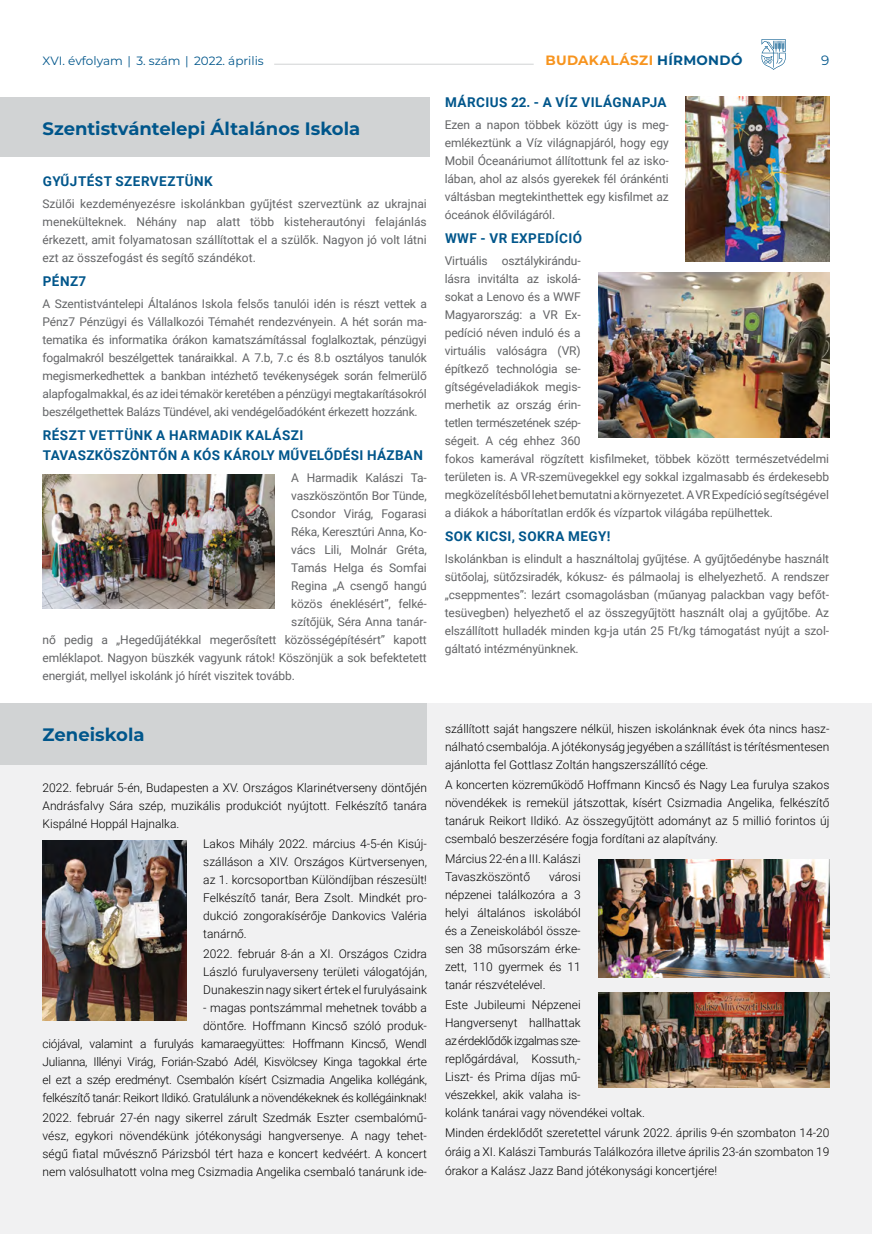
<style>
.page{position:relative;width:872px;height:1234px;background:#fff}
.page>*{position:absolute;margin:0;border:0;box-sizing:border-box;transform-origin:0 0}
.t1{font:700 18px "Montserrat";color:#00568b}
.Body_Text{font:700 13.5px "Roboto";letter-spacing:.035em;color:#00568b}
.t2{font:700 13.5px "Montserrat";letter-spacing:.025em;color:#f7941e}
.Body_Text-2{font:13.5px "Montserrat";color:#00568b}
.Body_Text-3{font:12px/18px "Roboto";letter-spacing:-.01em;color:#636466;text-align:justify}
.Body_Text-4{font:300 12px/18px "Roboto";color:#000;text-align:justify}
.Body_Text-5{font:300 12px/18px "Roboto";letter-spacing:-.02em;color:#000;text-align:right}
.t3{font:12px "Montserrat";color:#00568b}
.s1{color:#00568b}
</style>
<div class="page">
<hr style="left:274px;top:64px;width:259px;height:1px;background:#d1d3d4">
<svg style="left:761px;top:39px;width:25px;height:31px"></svg>
<div style="left:0;top:97px;width:429px;height:59px;background:#d1d3d4"></div>
<div style="left:0;top:703px;width:872px;height:530px;background:#f1f1f2"></div>
<div style="left:0;top:703px;width:427px;height:61px;background:#d1d3d4"></div>
<img style="left:43px;top:474px;width:231px;height:134px">
<img style="left:43px;top:840px;width:143px;height:179px">
<img style="left:598px;top:859px;width:231px;height:118px">
<img style="left:598px;top:992px;width:231px;height:94px">
<img style="left:685px;top:97px;width:144px;height:165px">
<img style="left:598px;top:273px;width:231px;height:165px">
<p class="t3" style="left:43px;top:52px;width:223px">XVI. évfolyam | 3. szám | 2022. április</p>
<p class="t2" style="left:545px;top:50px;width:198px">BUDAKALÁSZI <span class="s1">HÍRMONDÓ</span></p>
<p class="Body_Text-2" style="left:821px;top:51px;width:10px">9</p>
<p class="t1" style="left:43px;top:115px;width:319px">Szentistvántelepi Általános Iskola</p>
<p class="Body_Text" style="left:43px;top:172px;width:171px">GYŰJTÉST SZERVEZTÜNK</p>
<p class="Body_Text-3" style="left:43px;top:194px;width:386px">Szülői kezdeményezésre iskolánkban gyűjtést szerveztünk az ukrajnai menekülteknek. Néhány nap alatt több kisteherautónyi felajánlás érkezett, amit folyamatosan szállítottak el a szülők. Nagyon jó volt látni ezt az összefogást és segítő szándékot.</p>
<p class="Body_Text" style="left:43px;top:272px;width:45px">PÉNZ7</p>
<p class="Body_Text-3" style="left:43px;top:294px;width:386px">A Szentistvántelepi Általános Iskola felsős tanulói idén is részt vettek a Pénz7 Pénzügyi és Vállalkozói Témahét rendezvényein. A hét során ma&shy;tematika és informatika órákon kamatszámítással foglalkoztak, pénzügyi fogalmakról beszélgettek tanáraikkal. A 7.b, 7.c és 8.b osztályos tanulók megismerkedhettek a bankban intézhető tevékenységek során felmerülő alapfogalmakkal, és az idei témakör keretében a pénzügyi megtakarításokról beszélgethettek Balázs Tündével, aki vendégelőadóként érkezett hozzánk.</p>
<p class="Body_Text" style="left:43px;top:426px;width:262px">RÉSZT VETTÜNK A HARMADIK KALÁSZI</p>
<p class="Body_Text" style="left:43px;top:445px;width:381px">TAVASZKÖSZÖNTŐN A KÓS KÁROLY MŰVELŐDÉSI HÁZBAN</p>
<p class="Body_Text-3" style="left:291px;top:468px;width:136px">A Harmadik Kalászi Ta-</p>
<p class="Body_Text-3" style="left:291px;top:486px;width:137px">vaszköszöntőn Bor Tünde,</p>
<p class="Body_Text-3" style="left:291px;top:504px;width:137px">Csondor Virág, Fogarasi</p>
<p class="Body_Text-3" style="left:291px;top:522px;width:137px">Réka, Keresztúri Anna, Ko-</p>
<p class="Body_Text-3" style="left:291px;top:540px;width:137px">vács Lili, Molnár Gréta,</p>
<p class="Body_Text-3" style="left:291px;top:558px;width:137px">Tamás Helga és Somfai</p>
<p class="Body_Text-3" style="left:291px;top:576px;width:137px">Regina „A csengő hangú</p>
<p class="Body_Text-3" style="left:291px;top:594px;width:137px">közös éneklésért”, felké-</p>
<p class="Body_Text-3" style="left:291px;top:612px;width:137px">szítőjük, Séra Anna tanár-</p>
<p class="Body_Text-3" style="left:43px;top:630px;width:386px">nő pedig a „Hegedűjátékkal megerősített közösségépítésért” kapott</p>
<p class="Body_Text-3" style="left:43px;top:648px;width:386px">emléklapot. Nagyon büszkék vagyunk rátok! Köszönjük a sok befektetett</p>
<p class="Body_Text-3" style="left:43px;top:666px;width:254px">energiát, mellyel iskolánk jó hírét viszitek tovább.</p>
<p class="t1" style="left:43px;top:721px;width:103px">Zeneiskola</p>
<p class="Body_Text-4" style="left:43px;top:777px;width:386px">2022. február 5-én, Budapesten a XV. Országos Klarinétverseny döntőjén Andrásfalvy Sára szép, muzikális produkciót nyújtott. Felkészítő tanára Kispálné Hoppál Hajnalka.</p>
<p class="Body_Text-4" style="left:203px;top:833px;width:225px">Lakos Mihály 2022. március 4-5-én Kisúj&shy;szálláson a XIV. Országos Kürtversenyen, az 1. korcsoportban Különdíjban részesült!<br>Felkészítő tanár, Bera Zsolt. Mindkét pro&shy;dukció zongorakísérője Dankovics Valéria tanárnő.</p>
<p class="Body_Text-4" style="left:203px;top:943px;width:225px">2022. február 8-án a XI. Országos Czidra László furulyaverseny területi válogatóján, Dunakeszin nagy sikert értek el furulyásaink</p>
<p class="Body_Text-5" style="left:43px;top:997px;width:386px">- magas pontszámmal mehetnek tovább a<br>döntőre. Hoffmann Kincső szóló produk-<br>ciójával, valamint a furulyás kamaraegyüttes: Hoffmann Kincső, Wendl Julianna, Illényi Virág, Forián-Szabó Adél, Kisvölcsey Kinga tagokkal érte el ezt a szép eredményt. Csembalón kísért Csizmadia Angelika kollégánk, felkészítő tanár: Reikort Ildikó. Gratulálunk a növendékeknek és kollégáinknak!</p>
<p class="Body_Text-4" style="left:43px;top:1108px;width:386px">2022. február 27-én nagy sikerrel zárult Szedmák Eszter csembalómű&shy;vész, egykori növendékünk jótékonysági hangversenye. A nagy tehet&shy;ségű fiatal művésznő Párizsból tért haza e koncert kedvéért. A koncert nem valósulhatott volna meg Csizmadia Angelika csembaló tanárunk ide-</p>
<p class="Body_Text" style="left:445px;top:92px;width:223px">MÁRCIUS 22. - A VÍZ VILÁGNAPJA</p>
<p class="Body_Text-3" style="left:445px;top:115px;width:225px">Ezen a napon többek között úgy is meg&shy;emlékeztünk a Víz világnapjáról, hogy egy Mobil Óceanáriumot állítottunk fel az isko&shy;lában, ahol az alsós gyerekek fél óránkénti váltásban megtekinthettek egy kisfilmet az óceánok élővilágáról.</p>
<p class="Body_Text" style="left:445px;top:228px;width:139px">WWF - VR EXPEDÍCIÓ</p>
<p class="Body_Text-3" style="left:445px;top:251px;width:386px;text-align:left">Virtuális osztálykirándu-<br>lásra invitálta az iskolá-<br>sokat a Lenovo és a WWF<br>Magyarország: a VR Ex-<br>pedíció néven induló és a<br>virtuális valóságra (VR)<br>építkező technológia se-<br>gítségéveladiákok megis-<br>merhetik az ország érin--<br>tetlen természetének szép-<br>ségeit. A cég ehhez 360<br>fokos kamerával rögzített kisfilmeket, többek között természetvédelmi területen is. A VR-szemüvegekkel egy sokkal izgalmasabb és érdekesebb megközelítésből lehet bemutatni a környezetet. A VR Expedíció segítségével a diákok a háborítatlan erdők és vízpartok világába repülhettek.</p>
<p class="Body_Text" style="left:445px;top:526px;width:167px">SOK KICSI, SOKRA MEGY!</p>
<p class="Body_Text-3" style="left:445px;top:549px;width:386px">Iskolánkban is elindult a használtolaj gyűjtése. A gyűjtőedénybe használt sütőolaj, sütőzsiradék, kókusz- és pálmaolaj is elhelyezhető. A rendszer „cseppmentes”: lezárt csomagolásban (műanyag palackban vagy befőt&shy;tesüvegben) helyezhető el az összegyűjtött használt olaj a gyűjtőbe. Az elszállított hulladék minden kg-ja után 25 Ft/kg támogatást nyújt a szol&shy;gáltató intézményünknek.</p>
<p class="Body_Text-4" style="left:445px;top:718px;width:386px">szállított saját hangszere nélkül, hiszen iskolánknak évek óta nincs hasz&shy;nálható csembalója. A jótékonyság jegyében a szállítást is térítésmentesen ajánlotta fel Gottlasz Zoltán hangszerszállító cége.</p>
<p class="Body_Text-4" style="left:445px;top:775px;width:386px">A koncerten közreműködő Hoffmann Kincső és Nagy Lea furulya szakos növendékek is remekül játszottak, kísért Csizmadia Angelika, felkészítő tanáruk Reikort Ildikó. Az összegyűjtött adományt az 5 millió forintos új csembaló beszerzésére fogja fordítani az alapítvány.</p>
<p class="Body_Text-4" style="left:445px;top:849px;width:137px">Március 22-én a III. Kalászi<br>Tavaszköszöntő</p>
<p class="Body_Text-4" style="left:445px;top:867px;width:137px;text-indent:104px">városi népzenei találkozóra a 3 helyi általános iskolából és a Zeneiskolából össze&shy;sen 38 műsorszám érke&shy;zett, 110 gyermek és 11 tanár részvételével.</p>
<p class="Body_Text-4" style="left:445px;top:995px;width:201px;text-align:left">Este Jubileumi Népzenei<br>Hangversenyt hallhattak<br>az érdeklődők izgalmas sze&shy;replőgárdával, Kossuth,-<br>Liszt- és Prima díjas mű-<br>vészekkel, akik valaha is-<br>kolánk tanárai vagy növendékei voltak.</p>
<p class="Body_Text-4" style="left:445px;top:1123px;width:386px">Minden érdeklődőt szeretettel várunk 2022. április 9-én szombaton 14-20 óráig a XI. Kalászi Tamburás Találkozóra illetve április 23-án szombaton 19</p>
<p class="Body_Text-4" style="left:445px;top:1160px;width:274px">órakor a Kalász Jazz Band jótékonysági koncertjére!</p>
</div>
